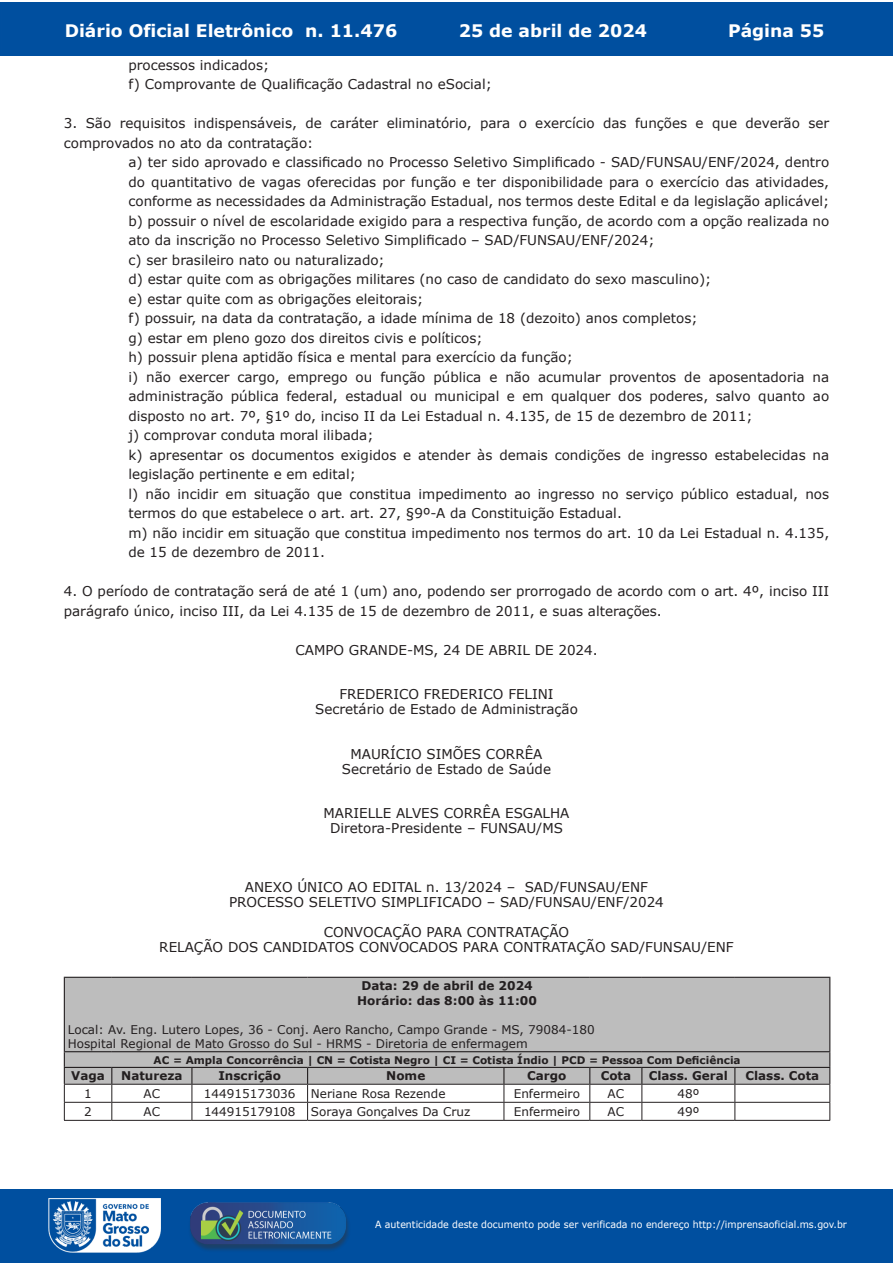
<style>
.page{position:relative;width:893px;height:1263px;background:#fff}
.page>*{position:absolute;margin:0;border:0;box-sizing:border-box;transform-origin:0 0}
.t1{font:700 17.25px "Verdana";color:#fff}
.t2{font:13.5px/14.9px "Verdana";color:#231f20;text-align:center}
.t3{font:12px/14.4px "Verdana";color:#231f20}
.t4{font:700 12px/14.4px "Verdana";color:#231f20;text-align:center}
.t5{font:700 10.5px "Verdana";color:#231f20}
.t6{font:9.9px "Verdana";color:#fff;scale:.95 1}
</style>
<div class="page">
<div style="left:0;top:2px;width:893px;height:53px;background:#004f9f"></div>
<div style="left:1px;top:1189px;width:892px;height:74px;background:#004f9f"></div>
<img style="left:49px;top:1198px;width:111px;height:54px">
<img style="left:185px;top:1201px;width:168px;height:54px">
<div style="left:65px;top:978px;width:764px;height:73px;background:#bdbdbd"></div>
<hr style="left:64px;top:978px;width:1px;height:73px;background:#231f20">
<hr style="left:64px;top:977px;width:48px;height:1px;background:#231f20">
<hr style="left:112px;top:977px;width:80px;height:1px;background:#231f20">
<hr style="left:192px;top:977px;width:116px;height:1px;background:#231f20">
<hr style="left:308px;top:977px;width:196px;height:1px;background:#231f20">
<hr style="left:504px;top:977px;width:86px;height:1px;background:#231f20">
<hr style="left:590px;top:977px;width:52px;height:1px;background:#231f20">
<hr style="left:642px;top:977px;width:93px;height:1px;background:#231f20">
<hr style="left:735px;top:977px;width:95px;height:1px;background:#231f20">
<hr style="left:64px;top:1051px;width:48px;height:1px;background:#231f20">
<hr style="left:112px;top:1051px;width:80px;height:1px;background:#231f20">
<hr style="left:192px;top:1051px;width:116px;height:1px;background:#231f20">
<hr style="left:308px;top:1051px;width:196px;height:1px;background:#231f20">
<hr style="left:504px;top:1051px;width:86px;height:1px;background:#231f20">
<hr style="left:590px;top:1051px;width:52px;height:1px;background:#231f20">
<hr style="left:642px;top:1051px;width:93px;height:1px;background:#231f20">
<hr style="left:735px;top:1051px;width:95px;height:1px;background:#231f20">
<hr style="left:829px;top:978px;width:1px;height:73px;background:#231f20">
<hr style="left:64px;top:1120px;width:48px;height:1px;background:#231f20">
<hr style="left:112px;top:1120px;width:80px;height:1px;background:#231f20">
<hr style="left:192px;top:1120px;width:116px;height:1px;background:#231f20">
<hr style="left:308px;top:1120px;width:196px;height:1px;background:#231f20">
<hr style="left:504px;top:1120px;width:86px;height:1px;background:#231f20">
<hr style="left:590px;top:1120px;width:52px;height:1px;background:#231f20">
<hr style="left:642px;top:1120px;width:93px;height:1px;background:#231f20">
<hr style="left:735px;top:1120px;width:95px;height:1px;background:#231f20">
<svg style="left:64px;top:1052px;width:766px;height:68px"></svg>
<p class="t1" style="left:65px;top:18px;width:334px">Diário Oficial Eletrônico n. 11.476</p>
<p class="t1" style="left:459px;top:18px;width:190px">25 de abril de 2024</p>
<p class="t1" style="left:728px;top:18px;width:98px">Página 55</p>
<p class="t2" style="left:128px;top:55px;width:365px;line-height:19.5px;text-align:left">processos indicados;<br>f) Comprovante de Qualificação Cadastral no eSocial;</p>
<p class="t2" style="left:64px;top:116px;width:767px">3. São requisitos indispensáveis, de caráter eliminatório, para o exercício das funções e que deverão ser</p>
<p class="t2" style="left:64px;top:135px;width:251px">comprovados no ato da contratação:</p>
<p class="t2" style="left:128px;top:155px;width:702px">a) ter sido aprovado e classificado no Processo Seletivo Simplificado - SAD/FUNSAU/ENF/2024, dentro</p>
<p class="t2" style="left:128px;top:174px;width:702px">do quantitativo de vagas oferecidas por função e ter disponibilidade para o exercício das atividades,</p>
<p class="t2" style="left:128px;top:194px;width:702px">conforme as necessidades da Administração Estadual, nos termos deste Edital e da legislação aplicável;</p>
<p class="t2" style="left:128px;top:213px;width:702px">b) possuir o nível de escolaridade exigido para a respectiva função, de acordo com a opção realizada no</p>
<p class="t2" style="left:128px;top:233px;width:528px">ato da inscrição no Processo Seletivo Simplificado – SAD/FUNSAU/ENF/2024;</p>
<p class="t2" style="left:128px;top:252px;width:258px">c) ser brasileiro nato ou naturalizado;</p>
<p class="t2" style="left:128px;top:272px;width:584px">d) estar quite com as obrigações militares (no caso de candidato do sexo masculino);</p>
<p class="t2" style="left:128px;top:291px;width:296px">e) estar quite com as obrigações eleitorais;</p>
<p class="t2" style="left:128px;top:311px;width:571px">f) possuir, na data da contratação, a idade mínima de 18 (dezoito) anos completos;</p>
<p class="t2" style="left:128px;top:330px;width:356px">g) estar em pleno gozo dos direitos civis e políticos;</p>
<p class="t2" style="left:128px;top:350px;width:446px">h) possuir plena aptidão física e mental para exercício da função;</p>
<p class="t2" style="left:128px;top:369px;width:702px">i) não exercer cargo, emprego ou função pública e não acumular proventos de aposentadoria na</p>
<p class="t2" style="left:128px;top:389px;width:702px">administração pública federal, estadual ou municipal e em qualquer dos poderes, salvo quanto ao</p>
<p class="t2" style="left:128px;top:408px;width:626px">disposto no art. 7º, §1º do, inciso II da Lei Estadual n. 4.135, de 15 de dezembro de 2011;</p>
<p class="t2" style="left:128px;top:428px;width:247px">j) comprovar conduta moral ilibada;</p>
<p class="t2" style="left:128px;top:447px;width:702px">k) apresentar os documentos exigidos e atender às demais condições de ingresso estabelecidas na</p>
<p class="t2" style="left:128px;top:467px;width:229px">legislação pertinente e em edital;</p>
<p class="t2" style="left:128px;top:486px;width:702px">l) não incidir em situação que constitua impedimento ao ingresso no serviço público estadual, nos</p>
<p class="t2" style="left:128px;top:506px;width:495px">termos do que estabelece o art. art. 27, §9º-A da Constituição Estadual.</p>
<p class="t2" style="left:128px;top:525px;width:702px">m) não incidir em situação que constitua impedimento nos termos do art. 10 da Lei Estadual n. 4.135,</p>
<p class="t2" style="left:128px;top:545px;width:198px">de 15 de dezembro de 2011.</p>
<p class="t2" style="left:64px;top:581px;width:767px;line-height:19.5px;text-align:left">4. O período de contratação será de até 1 (um) ano, podendo ser prorrogado de acordo com o art. 4º, inciso III parágrafo único, inciso III, da Lei 4.135 de 15 de dezembro de 2011, e suas alterações.</p>
<p class="t2" style="left:295px;top:642px;width:304px">CAMPO GRANDE-MS, 24 DE ABRIL DE 2024.</p>
<p class="t2" style="left:315px;top:687px;width:264px">FREDERICO FREDERICO FELINI<br>Secretário de Estado de Administração</p>
<p class="t2" style="left:342px;top:746px;width:211px">MAURÍCIO SIMÕES CORRÊA<br>Secretário de Estado de Saúde</p>
<p class="t2" style="left:323px;top:806px;width:247px">MARIELLE ALVES CORRÊA ESGALHA<br>Diretora-Presidente – FUNSAU/MS</p>
<p class="t2" style="left:229px;top:880px;width:436px">ANEXO ÚNICO AO EDITAL n. 13/2024 – SAD/FUNSAU/ENF<br>PROCESSO SELETIVO SIMPLIFICADO – SAD/FUNSAU/ENF/2024</p>
<p class="t2" style="left:159px;top:924px;width:576px">CONVOCAÇÃO PARA CONTRATAÇÃO<br>RELAÇÃO DOS CANDIDATOS CONVOCADOS PARA CONTRATAÇÃO SAD/FUNSAU/ENF</p>
<p class="t4" style="left:357px;top:978px;width:181px">Data: 29 de abril de 2024<br>Horário: das 8:00 às 11:00</p>
<p class="t3" style="left:68px;top:1022px;width:528px">Local: Av. Eng. Lutero Lopes, 36 - Conj. Aero Rancho, Campo Grande - MS, 79084-180<br>Hospital Regional de Mato Grosso do Sul - HRMS - Diretoria de enfermagem</p>
<p class="t5" style="left:154px;top:1052px;width:588px">AC = Ampla Concorrência | CN = Cotista Negro | CI = Cotista Índio | PCD = Pessoa Com Deficiência</p>
<p class="t4" style="left:71px;top:1068px;width:35px">Vaga</p>
<p class="t4" style="left:121px;top:1068px;width:63px">Natureza</p>
<p class="t4" style="left:218px;top:1068px;width:64px">Inscrição</p>
<p class="t4" style="left:386px;top:1068px;width:41px">Nome</p>
<p class="t4" style="left:527px;top:1068px;width:41px">Cargo</p>
<p class="t4" style="left:601px;top:1068px;width:32px">Cota</p>
<p class="t4" style="left:649px;top:1068px;width:81px">Class. Geral</p>
<p class="t4" style="left:745px;top:1068px;width:75px">Class. Cota</p>
<p class="t3" style="left:84px;top:1086px;width:9px">1</p>
<p class="t3" style="left:144px;top:1086px;width:18px">AC</p>
<p class="t3" style="left:204px;top:1086px;width:93px">144915173036</p>
<p class="t3" style="left:311px;top:1086px;width:136px">Neriane Rosa Rezende</p>
<p class="t3" style="left:514px;top:1086px;width:68px">Enfermeiro</p>
<p class="t3" style="left:608px;top:1086px;width:18px">AC</p>
<p class="t3" style="left:677px;top:1086px;width:23px">48º</p>
<p class="t3" style="left:84px;top:1104px;width:9px">2</p>
<p class="t3" style="left:144px;top:1104px;width:18px">AC</p>
<p class="t3" style="left:204px;top:1104px;width:93px">144915179108</p>
<p class="t3" style="left:311px;top:1104px;width:161px">Soraya Gonçalves Da Cruz</p>
<p class="t3" style="left:514px;top:1104px;width:68px">Enfermeiro</p>
<p class="t3" style="left:608px;top:1104px;width:18px">AC</p>
<p class="t3" style="left:677px;top:1104px;width:23px">49º</p>
<p class="t6" style="left:375px;top:1218px;width:498px">A autenticidade deste documento pode ser verificada no endereço http://imprensaoficial.ms.gov.br</p>
</div>
